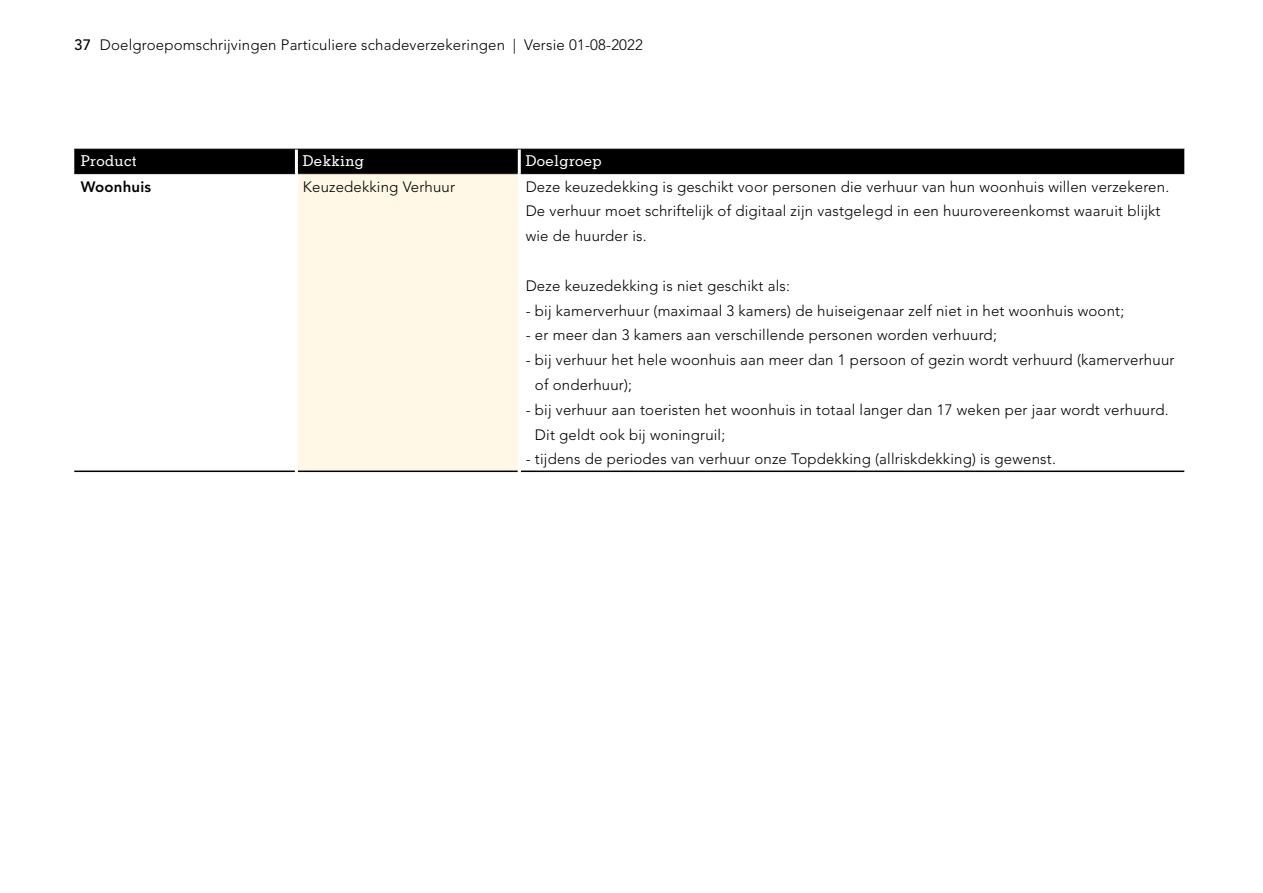
<style>
.page{position:relative;width:1263px;height:893px;background:#fff}
.page>*{position:absolute;margin:0;border:0;box-sizing:border-box;transform-origin:0 0}
.t1{font:300 15px/24.8px "Avenir LT Std";letter-spacing:.01em;color:#000}
.t2{font:500 15px "Memphis LT Std";letter-spacing:.025em;color:#fff}
.t3{font:800 15px "Avenir LT Std";letter-spacing:.01em;color:#000}
.s1{font-weight:500}
</style>
<div class="page">
<div style="left:74px;top:150px;width:1110px;height:23px;background:#000"></div>
<div style="left:296px;top:174px;width:223px;height:297px;background:#fff8e6"></div>
<hr style="left:74px;top:471px;width:221px;height:1px;background:#000">
<hr style="left:521px;top:471px;width:663px;height:1px;background:#000">
<hr style="left:74px;top:149px;width:222px;height:1px;background:#000">
<hr style="left:296px;top:149px;width:223px;height:1px;background:#000">
<hr style="left:519px;top:149px;width:665px;height:1px;background:#000">
<hr style="left:74px;top:173px;width:221px;height:1px;background:#000">
<hr style="left:298px;top:173px;width:220px;height:1px;background:#000">
<hr style="left:521px;top:173px;width:663px;height:1px;background:#000">
<hr style="left:298px;top:471px;width:220px;height:1px;background:#000">
<hr style="left:295px;top:150px;width:3px;height:24px;background:#fff">
<hr style="left:518px;top:150px;width:3px;height:24px;background:#fff">
<hr style="left:295px;top:174px;width:3px;height:297px;background:#fff">
<hr style="left:518px;top:174px;width:3px;height:297px;background:#fff">
<p class="t1" style="left:74px;top:32px;width:570px"><span class="s1">37</span> Doelgroepomschrijvingen Particuliere schadeverzekeringen | Versie 01-08-2022</p>
<p class="t2" style="left:81px;top:152px;width:58px">Product</p>
<p class="t2" style="left:303px;top:152px;width:63px">Dekking</p>
<p class="t2" style="left:526px;top:152px;width:78px">Doelgroep</p>
<p class="t3" style="left:81px;top:177px;width:72px">Woonhuis</p>
<p class="t1" style="left:303px;top:174px;width:154px">Keuzedekking Verhuur</p>
<p class="t1" style="left:526px;top:174px;width:645px">Deze keuzedekking is geschikt voor personen die verhuur van hun woonhuis willen verzekeren.<br>De verhuur moet schriftelijk of digitaal zijn vastgelegd in een huurovereenkomst waaruit blijkt wie de huurder is.</p>
<p class="t1" style="left:526px;top:273px;width:266px">Deze keuzedekking is niet geschikt als:</p>
<p class="t1" style="left:526px;top:298px;width:600px">- bij kamerverhuur (maximaal 3 kamers) de huiseigenaar zelf niet in het woonhuis woont;</p>
<p class="t1" style="left:526px;top:323px;width:473px">- er meer dan 3 kamers aan verschillende personen worden verhuurd;</p>
<p class="t1" style="left:535px;top:348px;width:641px;text-indent:-9px">- bij verhuur het hele woonhuis aan meer dan 1 persoon of gezin wordt verhuurd (kamerverhuur of onderhuur);</p>
<p class="t1" style="left:535px;top:397px;width:635px;text-indent:-9px">- bij verhuur aan toeristen het woonhuis in totaal langer dan 17 weken per jaar wordt verhuurd.<br>Dit geldt ook bij woningruil;</p>
<p class="t1" style="left:526px;top:447px;width:532px">- tijdens de periodes van verhuur onze Topdekking (allriskdekking) is gewenst.</p>
</div>
